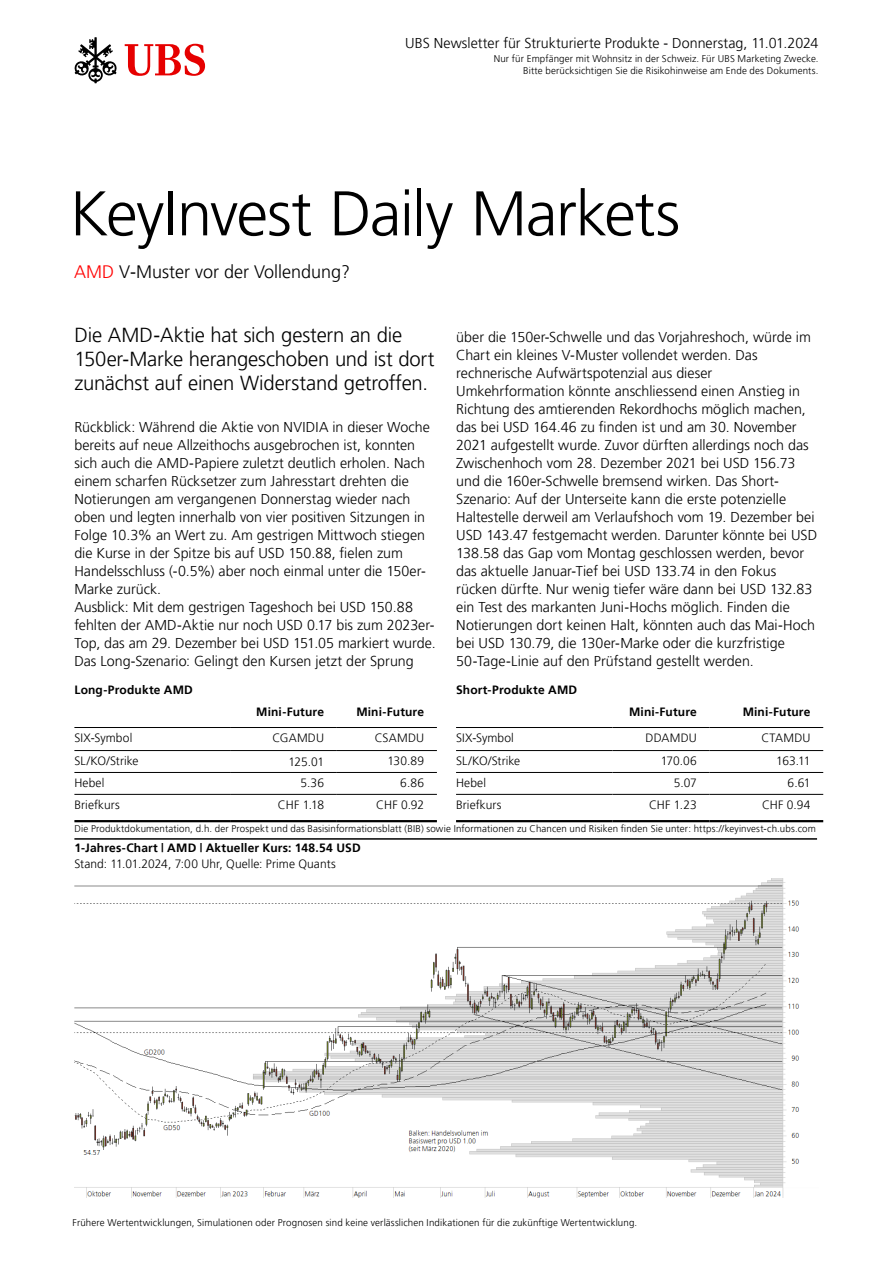
<style>
.page{position:relative;width:893px;height:1263px;background:#fff}
.page>*{position:absolute;margin:0;border:0;box-sizing:border-box;transform-origin:0 0}
.t1{font:300 63px "Frutiger 45";letter-spacing:-.02em;color:#000}
.t2{font:300 20.25px/24px "Frutiger 45";letter-spacing:-.01em;color:#000}
.t3{font:300 18px "Frutiger 45";color:#000}
.t4{font:300 14.25px/18px "Frutiger 45";color:#000}
.t5{font:300 12px "Frutiger 45";letter-spacing:.01em;color:#000}
.t6{font:300 12px "Frutiger 45";letter-spacing:.01em;color:#000}
.t7{font:300 9.75px/12px "Frutiger 45";letter-spacing:.015em;color:#000;text-align:right}
.s1{color:#f00}
</style>
<div class="page">
<svg style="left:125px;top:44px;width:80px;height:32px"></svg>
<svg style="left:74px;top:37px;width:43px;height:46px"></svg>
<img style="left:74px;top:878px;width:726px;height:319px">
<hr style="left:337px;top:750px;width:100px;height:1px;background:#000">
<hr style="left:74px;top:727px;width:157px;height:1px;background:#000">
<hr style="left:231px;top:727px;width:106px;height:1px;background:#000">
<hr style="left:337px;top:727px;width:100px;height:1px;background:#000">
<hr style="left:74px;top:750px;width:157px;height:1px;background:#000">
<hr style="left:231px;top:750px;width:106px;height:1px;background:#000">
<hr style="left:231px;top:772px;width:106px;height:1px;background:#000">
<hr style="left:74px;top:772px;width:157px;height:1px;background:#000">
<hr style="left:337px;top:772px;width:100px;height:1px;background:#000">
<hr style="left:74px;top:794px;width:157px;height:1px;background:#000">
<hr style="left:231px;top:794px;width:106px;height:1px;background:#000">
<hr style="left:337px;top:794px;width:100px;height:1px;background:#000">
<hr style="left:74px;top:820px;width:157px;height:2px;background:#000">
<hr style="left:231px;top:820px;width:106px;height:2px;background:#000">
<hr style="left:337px;top:820px;width:100px;height:2px;background:#000">
<hr style="left:710px;top:750px;width:113px;height:1px;background:#000">
<hr style="left:456px;top:727px;width:156px;height:1px;background:#000">
<hr style="left:612px;top:727px;width:98px;height:1px;background:#000">
<hr style="left:710px;top:727px;width:113px;height:1px;background:#000">
<hr style="left:456px;top:750px;width:156px;height:1px;background:#000">
<hr style="left:612px;top:750px;width:98px;height:1px;background:#000">
<hr style="left:456px;top:772px;width:156px;height:1px;background:#000">
<hr style="left:612px;top:772px;width:98px;height:1px;background:#000">
<hr style="left:710px;top:772px;width:113px;height:1px;background:#000">
<hr style="left:456px;top:794px;width:156px;height:1px;background:#000">
<hr style="left:612px;top:794px;width:98px;height:1px;background:#000">
<hr style="left:710px;top:794px;width:113px;height:1px;background:#000">
<hr style="left:456px;top:820px;width:156px;height:2px;background:#000">
<hr style="left:612px;top:820px;width:98px;height:2px;background:#000">
<hr style="left:710px;top:820px;width:113px;height:2px;background:#000">
<hr style="left:74px;top:838px;width:743px;height:2px;background:#000">
<p class="t4" style="left:405px;top:34px;width:415px">UBS Newsletter für Strukturierte Produkte - Donnerstag, 11.01.2024</p>
<p class="t7" style="left:494px;top:53px;width:326px">Nur für Empfänger mit Wohnsitz in der Schweiz. Für UBS Marketing Zwecke.<br>Bitte berücksichtigen Sie die Risikohinweise am Ende des Dokuments.</p>
<h1 class="t1" style="left:70px;top:177px;width:612px">KeyInvest Daily Markets</h1>
<p class="t3" style="left:74px;top:261px;width:278px"><span class="s1">AMD</span> V-Muster vor der Vollendung?</p>
<h2 class="t2" style="left:74px;top:323px;width:362px">Die AMD-Aktie hat sich gestern an die<br>150er-Marke herangeschoben und ist dort zunächst auf einen Widerstand getroffen.</h2>
<p class="t4" style="left:74px;top:418px;width:363px">Rückblick: Während die Aktie von NVIDIA in dieser Woche bereits auf neue Allzeithochs ausgebrochen ist, konnten sich auch die AMD-Papiere zuletzt deutlich erholen. Nach einem scharfen Rücksetzer zum Jahresstart drehten die Notierungen am vergangenen Donnerstag wieder nach oben und legten innerhalb von vier positiven Sitzungen in Folge 10.3% an Wert zu. Am gestrigen Mittwoch stiegen die Kurse in der Spitze bis auf USD 150.88, fielen zum Handelsschluss (-0.5%) aber noch einmal unter die 150er-Marke zurück.<br>Ausblick: Mit dem gestrigen Tageshoch bei USD 150.88 fehlten der AMD-Aktie nur noch USD 0.17 bis zum 2023er-Top, das am 29. Dezember bei USD 151.05 markiert wurde.<br>Das Long-Szenario: Gelingt den Kursen jetzt der Sprung</p>
<p class="t6" style="left:256px;top:704px;width:69px">Mini-Future</p>
<p class="t6" style="left:356px;top:704px;width:69px">Mini-Future</p>
<p class="t5" style="left:74px;top:731px;width:59px">SIX-Symbol</p>
<p class="t5" style="left:272px;top:731px;width:53px">CGAMDU</p>
<p class="t5" style="left:375px;top:731px;width:51px">CSAMDU</p>
<p class="t5" style="left:74px;top:754px;width:66px">SL/KO/Strike</p>
<p class="t5" style="left:288px;top:755px;width:37px">125.01</p>
<p class="t5" style="left:388px;top:754px;width:38px">130.89</p>
<p class="t5" style="left:74px;top:776px;width:32px">Hebel</p>
<p class="t5" style="left:300px;top:776px;width:25px">5.36</p>
<p class="t5" style="left:400px;top:776px;width:25px">6.86</p>
<p class="t5" style="left:74px;top:797px;width:47px">Briefkurs</p>
<p class="t5" style="left:278px;top:797px;width:48px">CHF 1.18</p>
<p class="t5" style="left:376px;top:797px;width:49px">CHF 0.92</p>
<p class="t4" style="left:456px;top:328px;width:362px">über die 150er-Schwelle und das Vorjahreshoch, würde im Chart ein kleines V-Muster vollendet werden. Das rechnerische Aufwärtspotenzial aus dieser Umkehrformation könnte anschliessend einen Anstieg in Richtung des amtierenden Rekordhochs möglich machen, das bei USD 164.46 zu finden ist und am 30. November 2021 aufgestellt wurde. Zuvor dürften allerdings noch das Zwischenhoch vom 28. Dezember 2021 bei USD 156.73 und die 160er-Schwelle bremsend wirken. Das Short-Szenario: Auf der Unterseite kann die erste potenzielle Haltestelle derweil am Verlaufshoch vom 19. Dezember bei USD 143.47 festgemacht werden. Darunter könnte bei USD 138.58 das Gap vom Montag geschlossen werden, bevor das aktuelle Januar-Tief bei USD 133.74 in den Fokus rücken dürfte. Nur wenig tiefer wäre dann bei USD 132.83 ein Test des markanten Juni-Hochs möglich. Finden die Notierungen dort keinen Halt, könnten auch das Mai-Hoch bei USD 130.79, die 130er-Marke oder die kurzfristige 50-Tage-Linie auf den Prüfstand gestellt werden.</p>
<p class="t6" style="left:74px;top:682px;width:120px">Long-Produkte AMD</p>
<p class="t6" style="left:456px;top:682px;width:123px">Short-Produkte AMD</p>
<p class="t6" style="left:629px;top:704px;width:69px">Mini-Future</p>
<p class="t6" style="left:743px;top:704px;width:69px">Mini-Future</p>
<p class="t5" style="left:456px;top:731px;width:59px">SIX-Symbol</p>
<p class="t5" style="left:645px;top:731px;width:53px">DDAMDU</p>
<p class="t5" style="left:761px;top:731px;width:51px">CTAMDU</p>
<p class="t5" style="left:456px;top:754px;width:66px">SL/KO/Strike</p>
<p class="t5" style="left:661px;top:754px;width:38px">170.06</p>
<p class="t5" style="left:776px;top:754px;width:36px">163.11</p>
<p class="t5" style="left:456px;top:776px;width:32px">Hebel</p>
<p class="t5" style="left:674px;top:776px;width:25px">5.07</p>
<p class="t5" style="left:788px;top:776px;width:24px">6.61</p>
<p class="t5" style="left:456px;top:797px;width:47px">Briefkurs</p>
<p class="t5" style="left:649px;top:797px;width:49px">CHF 1.23</p>
<p class="t5" style="left:762px;top:797px;width:50px">CHF 0.94</p>
<p class="t7" style="left:74px;top:822px;width:743px">Die Produktdokumentation, d.h. der Prospekt und das Basisinformationsblatt (BIB) sowie Informationen zu Chancen und Risiken finden Sie unter: https://keyinvest-ch.ubs.com</p>
<p class="t6" style="left:74px;top:841px;width:288px">1-Jahres-Chart | AMD | Aktueller Kurs: 148.54 USD</p>
<p class="t5" style="left:74px;top:857px;width:263px">Stand: 11.01.2024, 7:00 Uhr, Quelle: Prime Quants</p>
<p class="t7" style="left:73px;top:1216px;width:566px">Frühere Wertentwicklungen, Simulationen oder Prognosen sind keine verlässlichen Indikationen für die zukünftige Wertentwicklung.</p>
</div>
